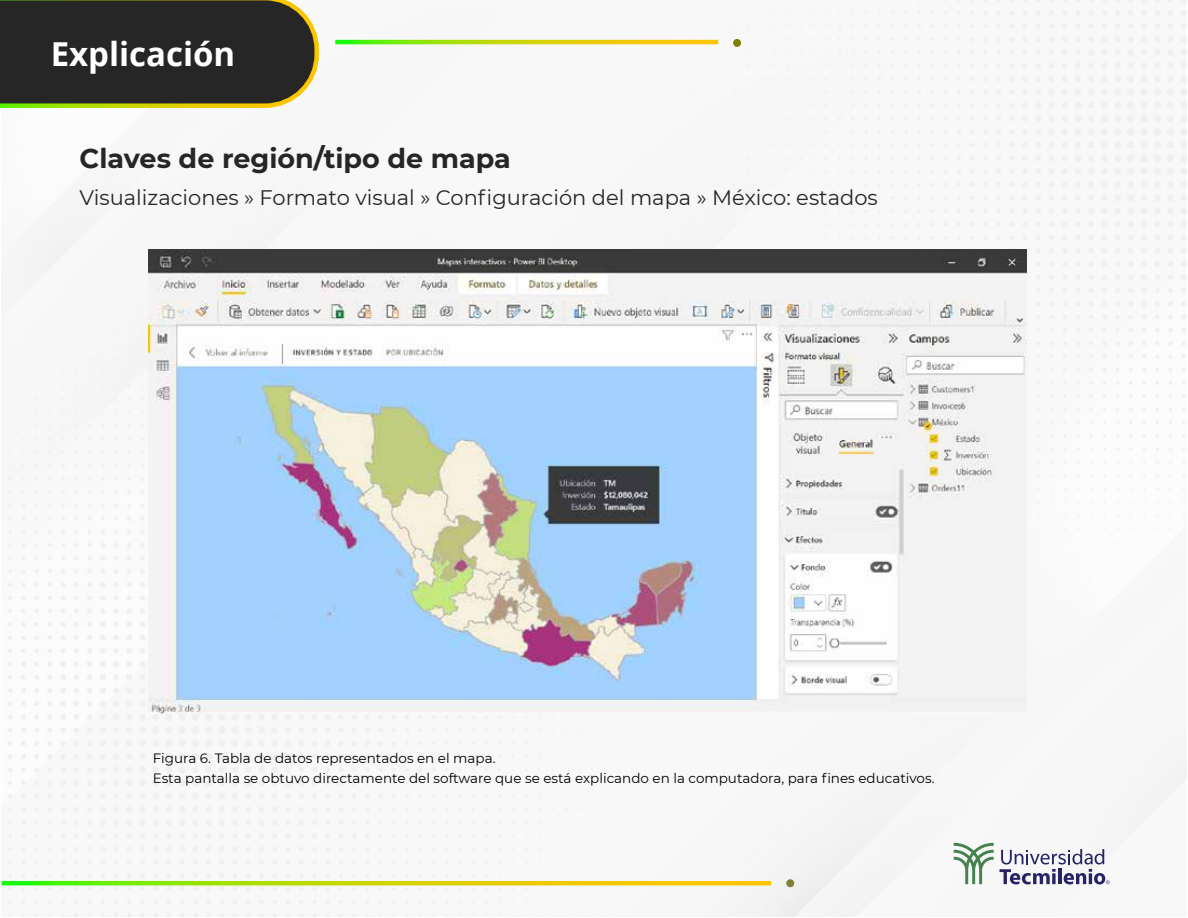
<style>
.page{position:relative;width:1188px;height:918px;background:#fff}
.page>*{position:absolute;margin:0;border:0;box-sizing:border-box;transform-origin:0 0}
.t1{font:700 33px "Open Sans";color:#fff}
.t2{font:700 27px "Montserrat";color:#262626}
.t3{font:21px "Montserrat";color:#262626}
.t4{font:13.5px/19.5px "Montserrat";color:#000}
</style>
<div class="page">
<img style="left:2px;top:0;width:1184px;height:916px">
<svg style="left:1000px;top:849px;width:110px;height:35px"></svg>
<svg style="left:954px;top:843px;width:40px;height:41px"></svg>
<svg style="left:0;top:0;width:321px;height:110px;background:#3b3b2f"></svg>
<svg style="left:335px;top:40px;width:383px;height:4px;background:#bad700"></svg>
<svg style="left:2px;top:881px;width:769px;height:4px;background:#bad700"></svg>
<div style="left:733px;top:39px;width:8px;height:8px;background:#808000;border-radius:50%"></div>
<div style="left:786px;top:879px;width:8px;height:8px;background:#808035;border-radius:50%"></div>
<img style="left:148px;top:249px;width:878px;height:465px">
<h1 class="t1" style="left:51px;top:31px;width:186px">Explicación</h1>
<h2 class="t2" style="left:80px;top:139px;width:433px">Claves de región/tipo de mapa</h2>
<h3 class="t3" style="left:80px;top:184px;width:800px">Visualizaciones » Formato visual » Configuración del mapa » México: estados</h3>
<p class="t4" style="left:153px;top:748px;width:783px">Figura 6. Tabla de datos representados en el mapa.<br>Esta pantalla se obtuvo directamente del software que se está explicando en la computadora, para fines educativos.</p>
</div>
